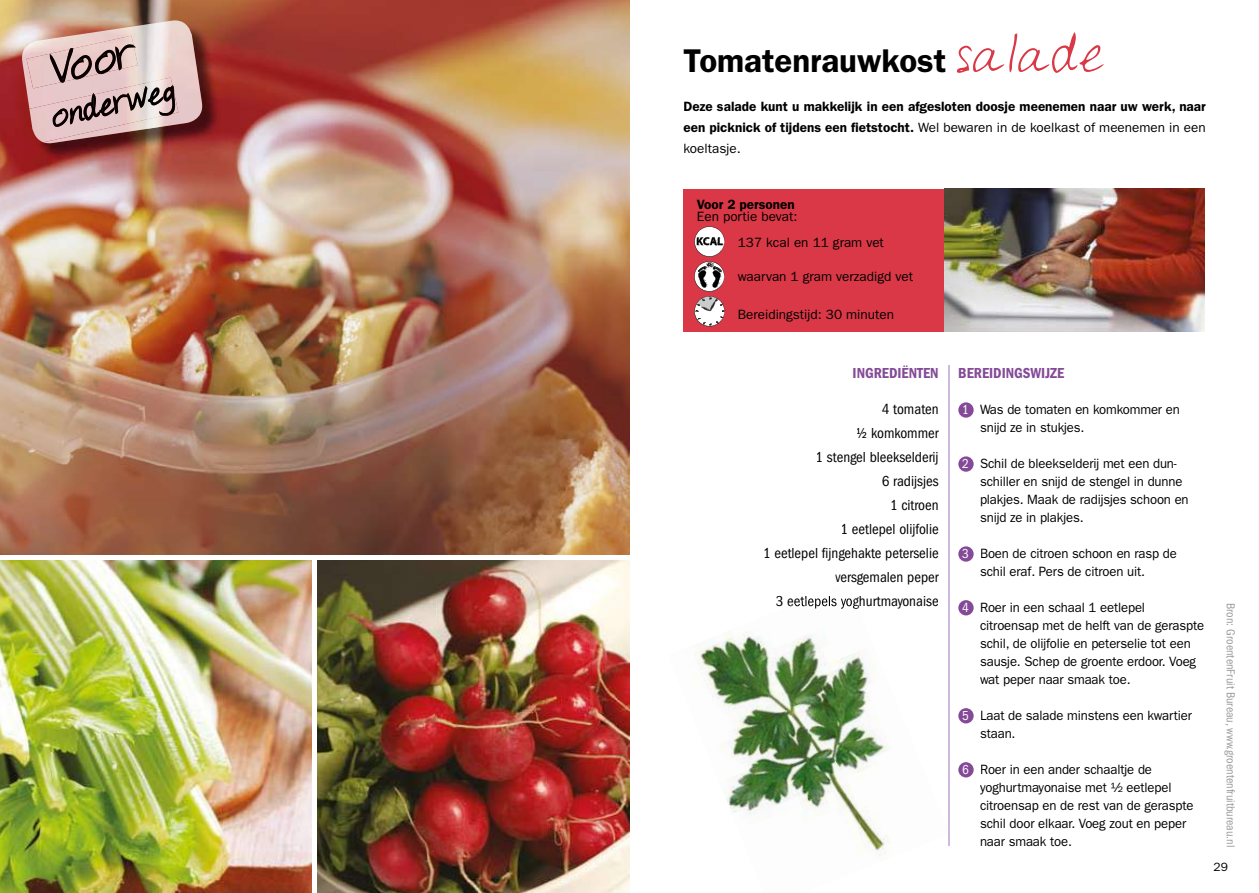
<style>
.page{position:relative;width:1259px;height:893px;background:#fff}
.page>*{position:absolute;margin:0;border:0;box-sizing:border-box;transform-origin:0 0}
.t1{font:600 33px "Franklin Gothic";color:#000}
.t2{font:condensed 15px/24px "Franklin Gothic LT";color:#000;text-align:right}
.t3{font:600 condensed 15px "Franklin Gothic LT";color:#844a97}
.t4{font:13.5px/18px "Franklin Gothic";letter-spacing:-.01em;color:#000}
.t5{font:600 13.5px/21px "Franklin Gothic";color:#000;text-align:justify}
.t6{font:condensed 12px "Franklin Gothic LT";color:#9d9c9c}
.t7{font:12px "Franklin Gothic";color:#000}
.s1{font-family:"Sheryls Hand";font-weight:400;font-size:52.5px;color:#da3846}
.s2{font-weight:400}
.s3{font-family:"Franklin Gothic LT";font-stretch:condensed;color:#fff}
</style>
<div class="page">
<img style="left:694px;top:607px;width:197px;height:249px">
<img style="left:0;top:0;width:629px;height:893px">
<div style="left:0;top:555px;width:629px;height:5px;background:#fff"></div>
<div style="left:312px;top:557px;width:5px;height:336px;background:#fff"></div>
<hr style="left:948px;top:366px;width:1px;height:480px;background:#cdbadc">
<img style="left:944px;top:189px;width:261px;height:142px">
<div style="left:683px;top:189px;width:261px;height:142px;background:#da3846"></div>
<div style="left:958px;top:402px;width:15px;height:16px;background:#844a97;border-radius:50%"></div>
<div style="left:958px;top:456px;width:15px;height:16px;background:#844a97;border-radius:50%"></div>
<div style="left:958px;top:546px;width:15px;height:16px;background:#844a97;border-radius:50%"></div>
<div style="left:958px;top:600px;width:15px;height:15px;background:#844a97;border-radius:50%"></div>
<div style="left:958px;top:708px;width:15px;height:15px;background:#844a97;border-radius:50%"></div>
<div style="left:958px;top:762px;width:15px;height:15px;background:#844a97;border-radius:50%"></div>
<img style="left:783px;top:596px;width:75px;height:13px">
<svg style="left:694px;top:226px;width:31px;height:101px"></svg>
<img style="left:24px;top:22px;width:203px;height:145px">
<img style="left:22px;top:20px;width:183px;height:123px">
<img style="left:27px;top:36px;width:111px;height:52px">
<img style="left:50px;top:49px;width:23px;height:33px">
<img style="left:71px;top:55px;width:21px;height:24px">
<img style="left:95px;top:50px;width:21px;height:24px">
<img style="left:115px;top:44px;width:19px;height:25px">
<img style="left:20px;top:110px;width:4px;height:18px">
<img style="left:24px;top:109px;width:19px;height:37px">
<img style="left:93px;top:86px;width:54px;height:31px">
<img style="left:84px;top:94px;width:16px;height:26px">
<img style="left:99px;top:98px;width:16px;height:18px">
<img style="left:113px;top:94px;width:14px;height:20px">
<img style="left:127px;top:86px;width:20px;height:25px">
<img style="left:148px;top:87px;width:11px;height:18px">
<img style="left:175px;top:88px;width:3px;height:26px">
<img style="left:159px;top:85px;width:16px;height:31px">
<img style="left:53px;top:106px;width:33px;height:21px">
<h1 class="t1" style="left:683px;top:41px;width:422px">Tomatenrauwkost <span class="s1">salade</span></h1>
<p class="t5" style="left:683px;top:96px;width:524px">deze salade kunt u makkelijk in een afgesloten doosje meenemen naar uw werk, naar een picknick of tijdens een fietstocht. <span class="s2">Wel bewaren in de koelkast of meenemen in een koeltasje.</span></p>
<p class="t5" style="left:697px;top:194px;width:99px">Voor 2 personen</p>
<p class="t4" style="left:738px;top:204px;width:148px;line-height:25.5px;text-indent:-41px">Een portie bevat:<br>137 kcal en 11 gram vet</p>
<p class="t4" style="left:738px;top:268px;width:177px">waarvan 1 gram verzadigd vet</p>
<p class="t4" style="left:738px;top:305px;width:158px">Bereidingstijd: 30 minuten</p>
<p class="t3" style="left:852px;top:364px;width:88px">INGREDIËNTEN</p>
<p class="t2" style="left:763px;top:397px;width:177px">4 tomaten<br>½ komkommer<br>1 stengel bleekselderij<br>6 radijsjes<br>1 citroen<br>1 eetlepel olijfolie<br>1 eetlepel fijngehakte peterselie versgemalen peper<br>3 eetlepels yoghurtmayonaise</p>
<p class="t3" style="left:958px;top:364px;width:108px">BEREIDINGSWIJZE</p>
<p class="t4" style="left:980px;top:401px;width:201px;text-indent:-18px"><span class="s3">1</span> Was de tomaten en komkommer en snijd ze in stukjes.</p>
<p class="t4" style="left:980px;top:455px;width:210px;text-indent:-18px"><span class="s3">2</span> Schil de bleekselderij met een dun&shy;schiller en snijd de stengel in dunne plakjes. Maak de radijsjes schoon en snijd ze in plakjes.</p>
<p class="t4" style="left:980px;top:545px;width:198px;text-indent:-18px"><span class="s3">3</span> Boen de citroen schoon en rasp de schil eraf. Pers de citroen uit.</p>
<p class="t4" style="left:980px;top:599px;width:226px;text-indent:-18px"><span class="s3">4</span> Roer in een schaal 1 eetlepel citroensap met de helft van de geraspte schil, de olijfolie en peterselie tot een sausje. Schep de groente erdoor. Voeg wat peper naar smaak toe.</p>
<p class="t4" style="left:980px;top:706px;width:213px;text-indent:-18px"><span class="s3">5</span> Laat de salade minstens een kwartier staan.</p>
<p class="t4" style="left:980px;top:760px;width:215px;text-indent:-18px"><span class="s3">6</span> Roer in een ander schaaltje de yoghurtmayonaise met ½ eetlepel citroensap en de rest van de geraspte schil door elkaar. Voeg zout en peper naar smaak toe.</p>
<p class="t6" style="left:1237px;top:603px;width:246px;rotate:90deg">Bron: GroentenFruit Bureau, www.groentenfruitbureau.nl</p>
<p class="t7" style="left:1213px;top:860px;width:16px">29</p>
</div>
